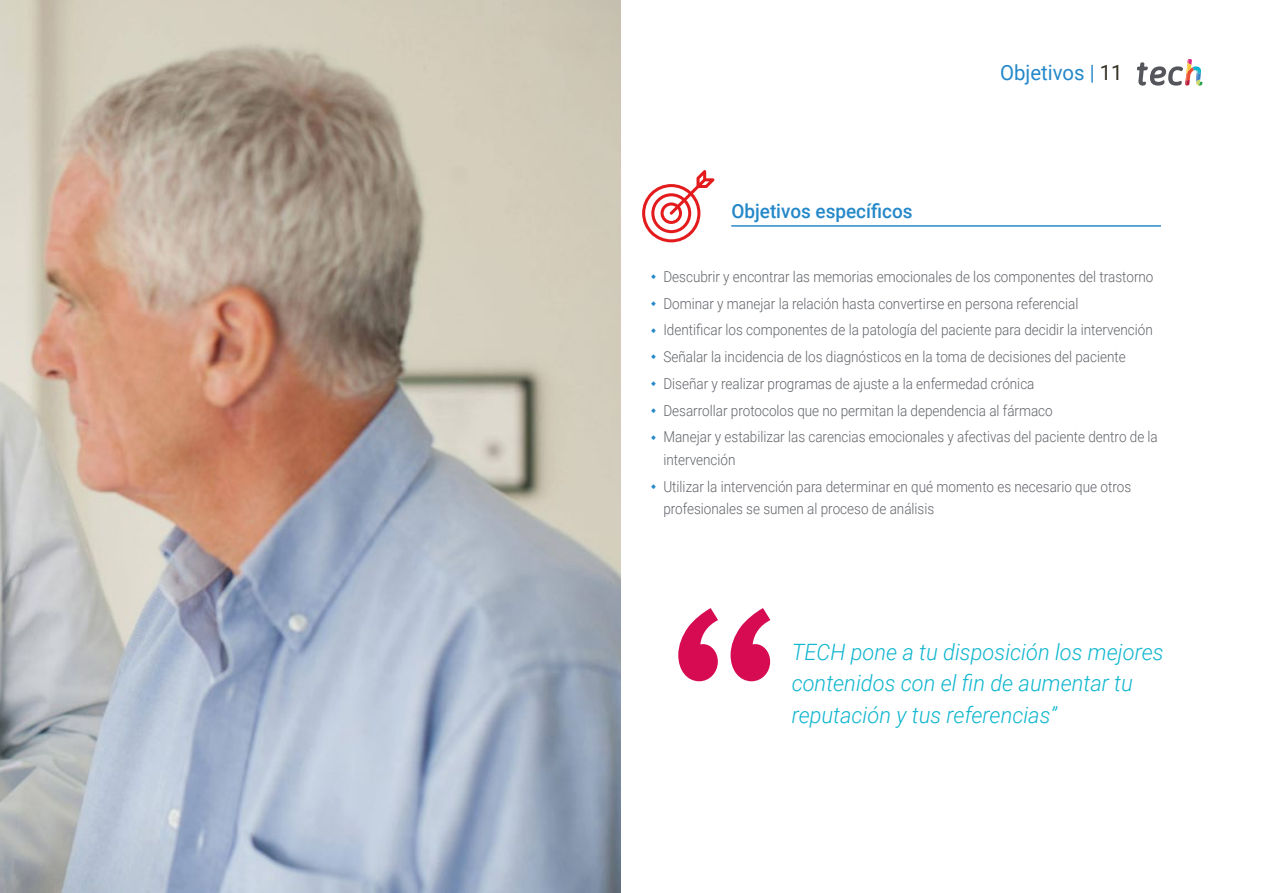
<style>
.page{position:relative;width:1263px;height:893px;background:#fff}
.page>*{position:absolute;margin:0;border:0;box-sizing:border-box;transform-origin:0 0}
.t1{font:italic 300 22.5px/31.5px "Roboto";color:#0fb6cf}
.t2{font:21px "Roboto";color:#2488c9}
.t3{font:500 19.5px "Roboto";color:#2488c9}
.t4{font:300 15px/26.7px "Roboto";color:#61646a;scale:.9 1}
.s1{color:#312e20}
</style>
<div class="page">
<svg style="left:642px;top:170px;width:72px;height:72px"></svg>
<hr style="left:731px;top:226px;width:430px;height:1px;background:#2488c9">
<img style="left:0;top:0;width:621px;height:893px">
<svg style="left:1137px;top:59px;width:65px;height:27px"></svg>
<svg style="left:678px;top:608px;width:92px;height:73px"></svg>
<h3 class="t3" style="left:731px;top:197px;width:183px">Objetivos específicos</h3>
<h2 class="t2" style="left:1000px;top:57px;width:124px">Objetivos | <span class="s1">11</span></h2>
<p class="t4" style="left:663px;top:263px;width:551px">Descubrir y encontrar las memorias emocionales de los componentes del trastorno Dominar y manejar la relación hasta convertirse en persona referencial<br>Identificar los componentes de la patología del paciente para decidir la intervención Señalar la incidencia de los diagnósticos en la toma de decisiones del paciente Diseñar y realizar programas de ajuste a la enfermedad crónica<br>Desarrollar protocolos que no permitan la dependencia al fármaco<br>Manejar y estabilizar las carencias emocionales y afectivas del paciente dentro de la</p>
<p class="t4" style="left:663px;top:446px;width:521px">intervención<br>Utilizar la intervención para determinar en qué momento es necesario que otros</p>
<p class="t4" style="left:663px;top:495px;width:302px">profesionales se sumen al proceso de análisis</p>
<h1 class="t1" style="left:792px;top:635px;width:373px">TECH pone a tu disposición los mejores contenidos con el fin de aumentar tu reputación y tus referencias”</h1>
</div>
